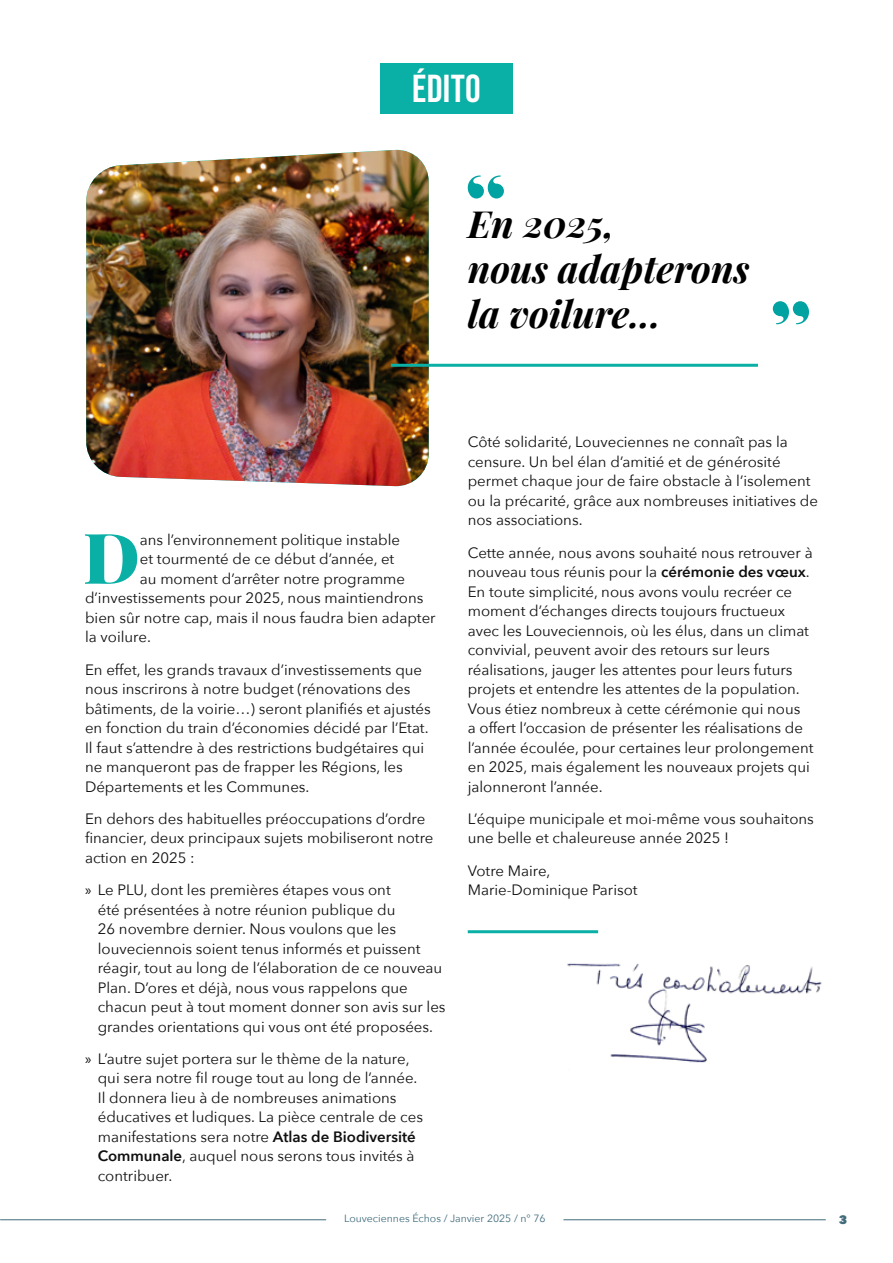
<style>
.page{position:relative;width:893px;height:1263px;background:#fff}
.page>*{position:absolute;margin:0;border:0;box-sizing:border-box;transform-origin:0 0}
.t1{font:900 70.05px "Playfair Display";color:#0ab0a5}
.t2{font:39px "Bebas Neue";letter-spacing:.01em;color:#fff}
.t3{font:italic 700 37.5px/45px "Playfair Display";color:#000}
.t4{font:15px/19.5px "Avenir Next";color:#0f0f0f}
.t5{font:800 12px "Avenir Next";color:#406c7c}
.t6{font:10.5px "Avenir Next";color:#406c7c}
.s1{font-family:"Myriad Pro"}
.s2{font-weight:600}
</style>
<div class="page">
<hr style="left:563px;top:1219px;width:263px;height:1px;background:#406c7c">
<hr style="left:0;top:1219px;width:326px;height:1px;background:#406c7c">
<svg style="left:773px;top:301px;width:36px;height:23px"></svg>
<img style="left:86px;top:150px;width:343px;height:337px">
<img style="left:567px;top:963px;width:255px;height:100px">
<hr style="left:391px;top:364px;width:367px;height:3px;background:#0ab0a5">
<div style="left:380px;top:63px;width:133px;height:51px;background:#0ab0a5"></div>
<svg style="left:468px;top:175px;width:36px;height:24px"></svg>
<hr style="left:468px;top:930px;width:130px;height:3px;background:#0ab0a5">
<h2 class="t2" style="left:412px;top:67px;width:70px">édito</h2>
<h3 class="t3" style="left:468px;top:200px;width:283px">En 2025,<br>nous adapterons la voilure...</h3>
<h1 class="t1" style="left:83px;top:502px;width:58px">D</h1>
<p class="t4" style="left:140px;top:529px;width:262px">ans l’environnement politique instable</p>
<p class="t4" style="left:140px;top:549px;width:256px">et tourmenté de ce début d’année, et</p>
<p class="t4" style="left:140px;top:568px;width:267px">au moment d’arrêter notre programme</p>
<p class="t4" style="left:85px;top:588px;width:340px">d’investissements pour 2025, nous maintiendrons</p>
<p class="t4" style="left:85px;top:607px;width:352px">bien sûr notre cap, mais il nous faudra bien adapter</p>
<p class="t4" style="left:85px;top:627px;width:67px">la voilure.</p>
<p class="t4" style="left:85px;top:659px;width:347px">En effet, les grands travaux d’investissements que nous inscrirons à notre budget (rénovations des bâtiments, de la voirie…) seront planifiés et ajustés en fonction du train d’économies décidé par l’Etat.<br>Il faut s’attendre à des restrictions budgétaires qui ne manqueront pas de frapper les Régions, les Départements et les Communes.</p>
<p class="t4" style="left:85px;top:808px;width:350px">En dehors des habituelles préoccupations d’ordre financier, deux principaux sujets mobiliseront notre action en 2025 :</p>
<p class="t4" style="left:98px;top:879px;width:349px;text-indent:-13px"><span class="s1">»</span> Le PLU, dont les premières étapes vous ont<br>été présentées à notre réunion publique du<br>26 novembre dernier. Nous voulons que les louveciennois soient tenus informés et puissent réagir, tout au long de l’élaboration de ce nouveau Plan. D’ores et déjà, nous vous rappelons que chacun peut à tout moment donner son avis sur les grandes orientations qui vous ont été proposées.</p>
<p class="t4" style="left:98px;top:1048px;width:327px;text-indent:-13px"><span class="s1">»</span> L’autre sujet portera sur le thème de la nature, qui sera notre fil rouge tout au long de l’année.<br>Il donnera lieu à de nombreuses animations éducatives et ludiques. La pièce centrale de ces manifestations sera notre <span class="s2">Atlas de Biodiversité Communale</span>, auquel nous serons tous invités à contribuer.</p>
<p class="t4" style="left:468px;top:432px;width:352px">Côté solidarité, Louveciennes ne connaît pas la censure. Un bel élan d’amitié et de générosité permet chaque jour de faire obstacle à l’isolement ou la précarité, grâce aux nombreuses initiatives de nos associations.</p>
<p class="t4" style="left:468px;top:542px;width:347px">Cette année, nous avons souhaité nous retrouver à nouveau tous réunis pour la <span class="s2">cérémonie des vœux</span>.<br>En toute simplicité, nous avons voulu recréer ce moment d’échanges directs toujours fructueux avec les Louveciennois, où les élus, dans un climat convivial, peuvent avoir des retours sur leurs réalisations, jauger les attentes pour leurs futurs projets et entendre les attentes de la population.<br>Vous étiez nombreux à cette cérémonie qui nous<br>a offert l’occasion de présenter les réalisations de l’année écoulée, pour certaines leur prolongement en 2025, mais également les nouveaux projets qui jalonneront l’année.</p>
<p class="t4" style="left:468px;top:808px;width:348px">L’équipe municipale et moi-même vous souhaitons une belle et chaleureuse année 2025 !</p>
<p class="t4" style="left:468px;top:860px;width:171px">Votre Maire,<br>Marie-Dominique Parisot</p>
<p class="t6" style="left:344px;top:1210px;width:203px">Louveciennes Échos / Janvier 2025 / n° 76</p>
<p class="t5" style="left:839px;top:1212px;width:10px">3</p>
</div>
